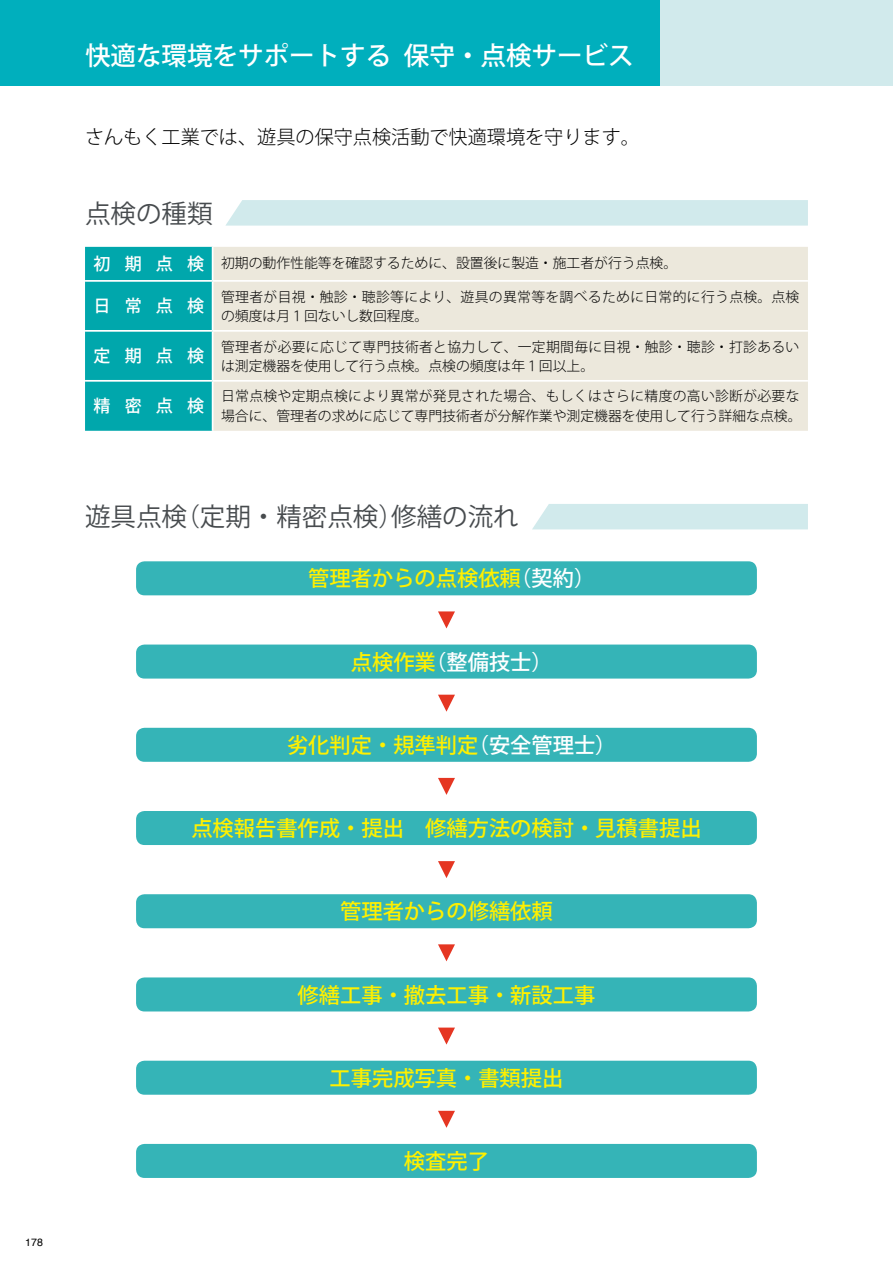
<style>
.page{position:relative;width:893px;height:1263px;background:#fff}
.page>*{position:absolute;margin:0;border:0;box-sizing:border-box;transform-origin:0 0}
.t1{font:25.5px "Koz Go Pr 6 N";color:#474b4e}
.t2{font:500 25.5px "Koz Go Pr 6 N";color:#fff}
.t3{font:500 21.3px "Koz Go Pr 6 N";color:#fff000}
.t4{font:500 21.3px "Koz Go Pr 6 N";color:#fff}
.t5{font:300 19.2px "Koz Go Pr 6 N";color:#000}
.t6{font:500 16.95px "Koz Go Pr 6 N";letter-spacing:.835em;color:#fff}
.t7{font:300 13.8px/19.2px "Koz Go Pr 6 N";letter-spacing:.02em;color:#000}
.t8{font:300 13.8px "Koz Go Pr 6 N";color:#000}
.t9{font:10.65px "Helvetica";color:#000}
.s1{font-weight:500;font-size:16.95px;color:#fff}
.s2{color:#fff}
.s3{color:#fff000}
</style>
<div class="page">
<div style="left:463px;top:0;width:430px;height:85px;background:#d1eaec"></div>
<div style="left:0;top:0;width:659px;height:85px;background:#00afbd"></div>
<div style="left:225px;top:200px;width:583px;height:26px;background:#d1eaec"></div>
<div style="left:532px;top:504px;width:276px;height:25px;background:#d1eaec"></div>
<div style="left:85px;top:247px;width:127px;height:184px;background:#00a7ac"></div>
<div style="left:213px;top:247px;width:595px;height:184px;background:#ece8dc"></div>
<hr style="left:85px;top:280px;width:128px;height:2px;background:#fff">
<hr style="left:213px;top:280px;width:595px;height:2px;background:#fff">
<hr style="left:85px;top:330px;width:128px;height:2px;background:#fff">
<hr style="left:213px;top:330px;width:595px;height:2px;background:#fff">
<hr style="left:85px;top:380px;width:128px;height:2px;background:#fff">
<hr style="left:213px;top:380px;width:595px;height:2px;background:#fff">
<div style="left:136px;top:561px;width:621px;height:34px;background:#35b4b7;border-radius:9px"></div>
<div style="left:136px;top:644px;width:621px;height:34px;background:#35b4b7;border-radius:9px"></div>
<div style="left:136px;top:811px;width:621px;height:34px;background:#35b4b7;border-radius:9px"></div>
<div style="left:136px;top:894px;width:621px;height:34px;background:#35b4b7;border-radius:9px"></div>
<div style="left:136px;top:977px;width:621px;height:34px;background:#35b4b7;border-radius:9px"></div>
<div style="left:136px;top:1061px;width:621px;height:34px;background:#35b4b7;border-radius:9px"></div>
<div style="left:136px;top:1144px;width:621px;height:34px;background:#35b4b7;border-radius:9px"></div>
<div style="left:136px;top:728px;width:621px;height:34px;background:#35b4b7;border-radius:9px"></div>
<svg style="left:438px;top:611px;width:17px;height:17px"></svg>
<svg style="left:438px;top:695px;width:17px;height:17px"></svg>
<svg style="left:438px;top:778px;width:17px;height:17px"></svg>
<svg style="left:438px;top:861px;width:17px;height:17px"></svg>
<svg style="left:438px;top:944px;width:17px;height:17px"></svg>
<svg style="left:438px;top:1027px;width:17px;height:17px"></svg>
<svg style="left:438px;top:1111px;width:17px;height:17px"></svg>
<p class="t9" style="left:25px;top:1234px;width:19px">178</p>
<h1 class="t2" style="left:85px;top:42px;width:550px">快適な環境をサポートする 保守・点検サービス</h1>
<h3 class="t5" style="left:85px;top:127px;width:556px">さんもく工業では、遊具の保守点検活動で快適環境を守ります。</h3>
<h1 class="t1" style="left:85px;top:199px;width:129px">点検の種類</h1>
<p class="t8" style="left:94px;top:255px;width:585px"><span class="s1">初 期 点 検</span> 初期の動作性能等を確認するために、設置後に製造・施工者が行う点検。</p>
<p class="t6" style="left:94px;top:297px;width:112px">日常点検</p>
<p class="t7" style="left:221px;top:287px;width:580px">管理者が目視・触診・聴診等により、遊具の異常等を調べるために日常的に行う点検。点検の頻度は月１回ないし数回程度。</p>
<p class="t6" style="left:94px;top:346px;width:112px">定期点検</p>
<p class="t7" style="left:221px;top:337px;width:580px">管理者が必要に応じて専門技術者と協力して、一定期間毎に目視・触診・聴診・打診あるいは測定機器を使用して行う点検。点検の頻度は年１回以上。</p>
<p class="t6" style="left:94px;top:396px;width:112px">精密点検</p>
<p class="t7" style="left:221px;top:387px;width:582px">日常点検や定期点検により異常が発見された場合、もしくはさらに精度の高い診断が必要な場合に、管理者の求めに応じて専門技術者が分解作業や測定機器を使用して行う詳細な点検。</p>
<h1 class="t1" style="left:85px;top:503px;width:435px">遊具点検（定期・精密点検）修繕の流れ</h1>
<h2 class="t3" style="left:308px;top:567px;width:289px">管理者からの点検依頼<span class="s2">（契約）</span></h2>
<h2 class="t4" style="left:351px;top:650px;width:203px"><span class="s3">点検作業</span>（整備技士）</h2>
<h2 class="t3" style="left:287px;top:733px;width:331px">劣化判定・規準判定<span class="s2">（安全管理士）</span></h2>
<h2 class="t3" style="left:191px;top:816px;width:512px">点検報告書作成・提出　修繕方法の検討・見積書提出</h2>
<h2 class="t3" style="left:340px;top:899px;width:214px">管理者からの修繕依頼</h2>
<h2 class="t3" style="left:298px;top:983px;width:299px">修繕工事・撤去工事・新設工事</h2>
<h2 class="t3" style="left:330px;top:1066px;width:235px">工事完成写真・書類提出</h2>
<h2 class="t3" style="left:404px;top:1149px;width:87px">検査完了</h2>
</div>
